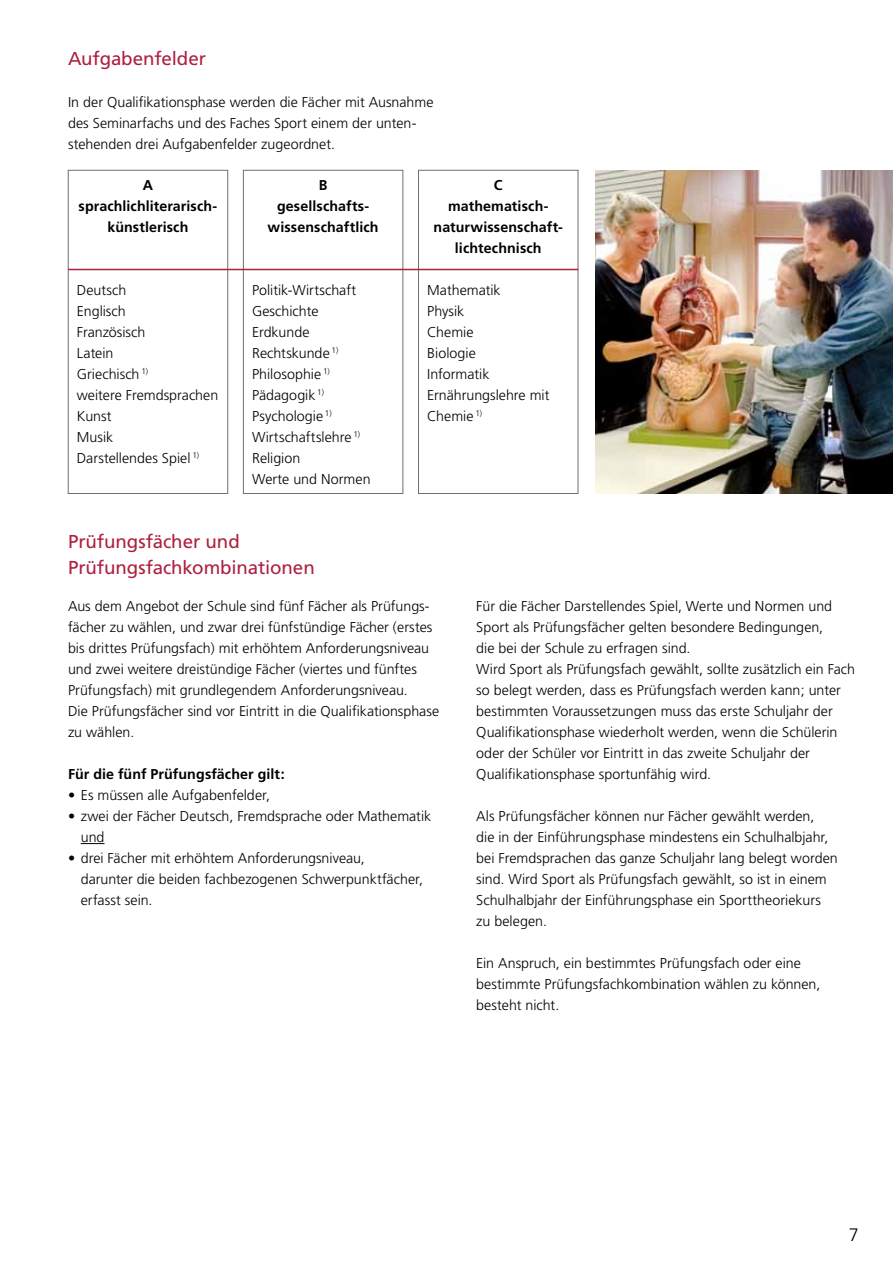
<style>
.page{position:relative;width:893px;height:1263px;background:#fff}
.page>*{position:absolute;margin:0;border:0;box-sizing:border-box;transform-origin:0 0}
.t1{font:18.75px/25.5px "Frutiger";letter-spacing:-.005em;color:#ae2040}
.t2{font:300 18px "Frutiger";color:#000}
.t3{font:300 14.25px/21px "Frutiger";color:#000}
.t4{font:700 14.25px/21px "Frutiger";letter-spacing:.005em;color:#000;text-align:center}
</style>
<div class="page">
<svg style="left:81px;top:843px;width:24px;height:1px"></svg>
<div style="left:68px;top:170px;width:160px;height:324px;border:1px solid #706f6f"></div>
<div style="left:243px;top:170px;width:160px;height:324px;border:1px solid #706f6f"></div>
<div style="left:418px;top:170px;width:160px;height:324px;border:1px solid #706f6f"></div>
<hr style="left:68px;top:269px;width:510px;height:1px;background:#ae2040">
<img style="left:595px;top:170px;width:298px;height:324px">
<h1 class="t1" style="left:68px;top:46px;width:140px">Aufgabenfelder</h1>
<p class="t3" style="left:68px;top:92px;width:367px">In der Qualifikationsphase werden die Fächer mit Ausnahme des Seminarfachs und des Faches Sport einem der unten&shy;stehenden drei Aufgabenfelder zugeordnet.</p>
<p class="t4" style="left:79px;top:174px;width:140px">A sprachlichliterarisch&shy;künstlerisch</p>
<p class="t3" style="left:77px;top:280px;width:143px">Deutsch<br>Englisch<br>Französisch<br>Latein<br>Griechisch <sup>1)<br></sup>weitere Fremdsprachen<br>Kunst<br>Musik<br>Darstellendes Spiel <sup>1)</sup></p>
<p class="t4" style="left:268px;top:174px;width:113px">B<br>gesellschafts&shy;wissenschaftlich</p>
<p class="t3" style="left:252px;top:279px;width:120px">Politik-Wirtschaft<br>Geschichte<br>Erdkunde<br>Rechtskunde <sup>1)<br></sup>Philosophie <sup>1)<br></sup>Pädagogik <sup>1)<br></sup>Psychologie <sup>1)<br></sup>Wirtschaftslehre <sup>1)<br></sup>Religion<br>Werte und Normen</p>
<p class="t4" style="left:434px;top:174px;width:131px">C<br>mathematisch&shy;naturwissenschaft&shy;lichtechnisch</p>
<p class="t3" style="left:427px;top:279px;width:124px">Mathematik<br>Physik<br>Chemie<br>Biologie<br>Informatik<br>Ernährungslehre mit<br>Chemie <sup>1)</sup></p>
<h1 class="t1" style="left:68px;top:529px;width:248px">Prüfungsfächer und<br>Prüfungsfachkombinationen</h1>
<p class="t3" style="left:68px;top:596px;width:373px">Aus dem Angebot der Schule sind fünf Fächer als Prüfungs&shy;fächer zu wählen, und zwar drei fünfstündige Fächer (erstes bis drittes Prüfungsfach) mit erhöhtem Anforderungsniveau und zwei weitere dreistündige Fächer (viertes und fünftes Prüfungsfach) mit grundlegendem Anforderungsniveau.<br>Die Prüfungsfächer sind vor Eintritt in die Qualifikationsphase zu wählen.</p>
<p class="t4" style="left:68px;top:764px;width:218px">Für die fünf Prüfungsfächer gilt:</p>
<p class="t3" style="left:68px;top:785px;width:203px">• Es müssen alle Aufgabenfelder,</p>
<p class="t3" style="left:81px;top:806px;width:352px;text-indent:-13px">• zwei der Fächer Deutsch, Fremdsprache oder Mathematik und</p>
<p class="t3" style="left:81px;top:848px;width:344px;text-indent:-13px">• drei Fächer mit erhöhtem Anforderungsniveau,<br>darunter die beiden fachbezogenen Schwerpunktfächer, erfasst sein.</p>
<p class="t3" style="left:476px;top:596px;width:380px">Für die Fächer Darstellendes Spiel, Werte und Normen und Sport als Prüfungsfächer gelten besondere Bedingungen,<br>die bei der Schule zu erfragen sind.<br>Wird Sport als Prüfungsfach gewählt, sollte zusätzlich ein Fach so belegt werden, dass es Prüfungsfach werden kann; unter bestimmten Voraussetzungen muss das erste Schuljahr der Qualifikationsphase wiederholt werden, wenn die Schülerin oder der Schüler vor Eintritt in das zweite Schuljahr der Qualifikationsphase sportunfähig wird.</p>
<p class="t3" style="left:476px;top:806px;width:363px">Als Prüfungsfächer können nur Fächer gewählt werden,<br>die in der Einführungsphase mindestens ein Schulhalbjahr, bei Fremdsprachen das ganze Schuljahr lang belegt worden sind. Wird Sport als Prüfungsfach gewählt, so ist in einem Schulhalbjahr der Einführungsphase ein Sporttheoriekurs zu belegen.</p>
<p class="t3" style="left:476px;top:953px;width:346px">Ein Anspruch, ein bestimmtes Prüfungsfach oder eine bestimmte Prüfungsfachkombination wählen zu können, besteht nicht.</p>
<p class="t2" style="left:849px;top:1225px;width:12px">7</p>
</div>
